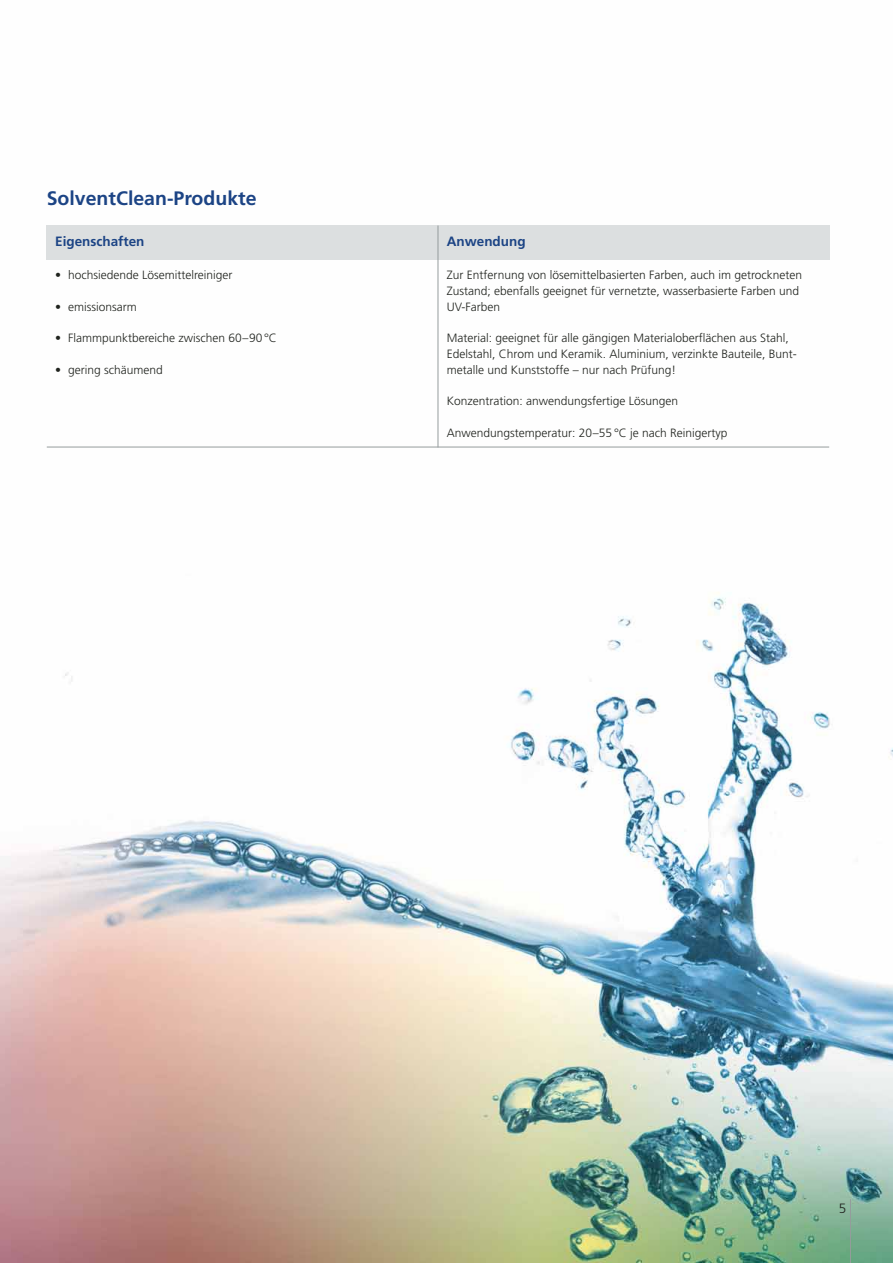
<style>
.page{position:relative;width:893px;height:1263px;background:#fff}
.page>*{position:absolute;margin:0;border:0;box-sizing:border-box;transform-origin:0 0}
.t1{font:700 19.5px "Frutiger";color:#1c4485}
.t2{font:700 13.5px "Frutiger";color:#1c4485}
.t3{font:300 13.5px "Frutiger";color:#20231e}
.t4{font:300 12px/15.8px "Frutiger";color:#20231e}
</style>
<div class="page">
<img style="left:0;top:225px;width:893px;height:1038px">
<hr style="left:850px;top:1199px;width:1px;height:64px;background:#959c9d">
<div style="left:47px;top:226px;width:391px;height:34px;background:#dcdfe0"></div>
<div style="left:438px;top:226px;width:391px;height:34px;background:#dcdfe0"></div>
<hr style="left:438px;top:226px;width:1px;height:221px;background:#959c9d">
<hr style="left:47px;top:447px;width:782px;height:1px;background:#959c9d">
<h1 class="t1" style="left:47px;top:190px;width:211px">SolventClean-Produkte</h1>
<p class="t2" style="left:55px;top:236px;width:91px">Eigenschaften</p>
<p class="t2" style="left:447px;top:236px;width:80px">Anwendung</p>
<p class="t4" style="left:55px;top:268px;width:179px">• hochsiedende Lösemittelreiniger</p>
<p class="t4" style="left:55px;top:299px;width:83px">• emissionsarm</p>
<p class="t4" style="left:55px;top:331px;width:223px">• Flammpunktbereiche zwischen 60–90 °C</p>
<p class="t4" style="left:55px;top:362px;width:109px">• gering schäumend</p>
<p class="t4" style="left:447px;top:268px;width:357px">Zur Entfernung von lösemittelbasierten Farben, auch im getrockneten<br>Zustand; ebenfalls geeignet für vernetzte, wasserbasierte Farben und<br>UV-Farben</p>
<p class="t4" style="left:447px;top:331px;width:351px">Material: geeignet für alle gängigen Materialoberflächen aus Stahl,<br>Edelstahl, Chrom und Keramik. Aluminium, verzinkte Bauteile, Bunt - metalle und Kunststoffe – nur nach Prüfung!</p>
<p class="t4" style="left:447px;top:394px;width:233px">Konzentration: anwendungsfertige Lösungen</p>
<p class="t4" style="left:447px;top:425px;width:282px">Anwendungstemperatur: 20–55 °C je nach Reinigertyp</p>
<p class="t3" style="left:839px;top:1203px;width:9px">5</p>
</div>
